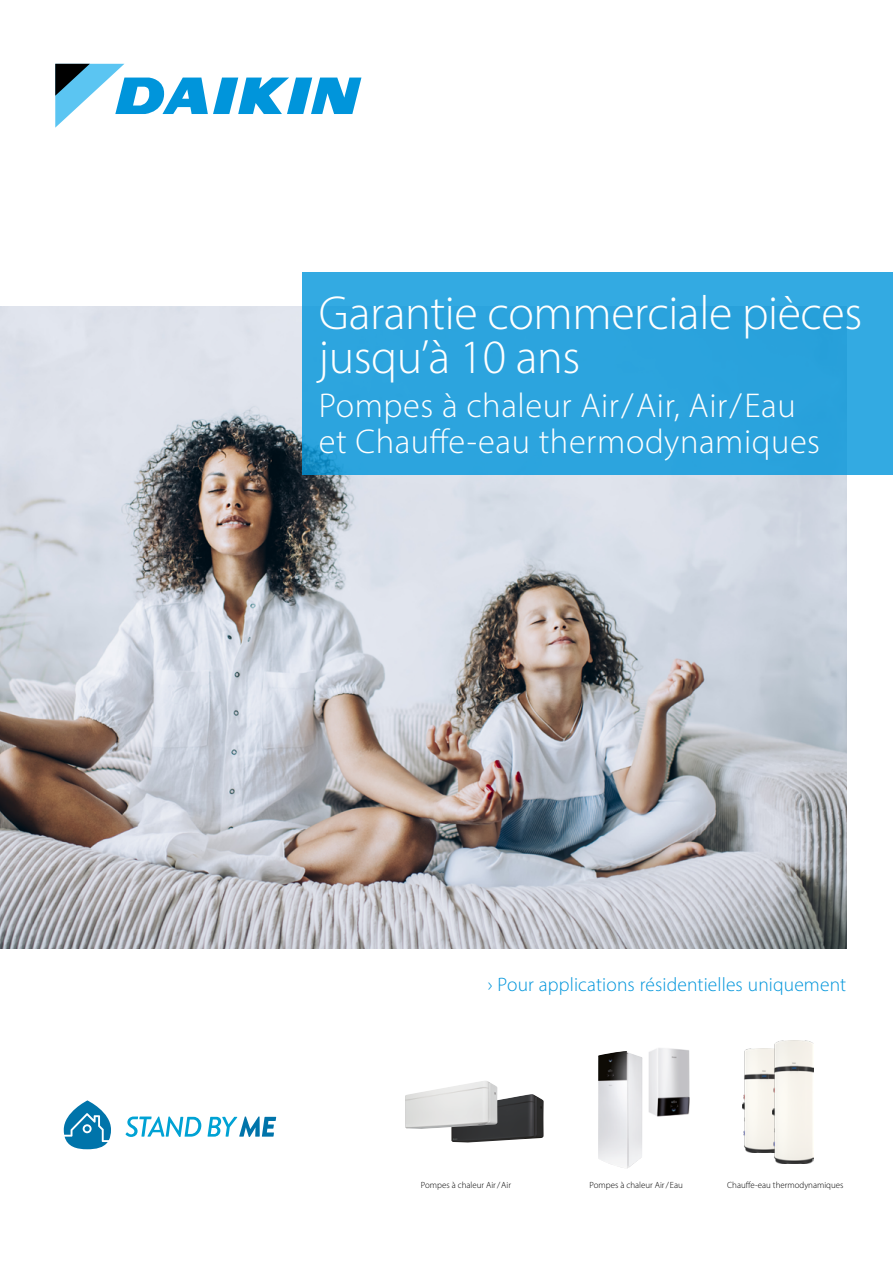
<style>
.page{position:relative;width:893px;height:1263px;background:#fff}
.page>*{position:absolute;margin:0;border:0;box-sizing:border-box;transform-origin:0 0}
.t1{font:300 48px/43.5px "Myriad Pro";letter-spacing:-.01em;color:#fff}
.t2{font:300 34.5px/36px "Myriad Pro";letter-spacing:.015em;color:#fff}
.t3{font:300 19.5px "Myriad Pro";letter-spacing:.005em;color:#0095db}
.t4{font:300 9px "Myriad Pro";color:#000}
</style>
<div class="page">
<img style="left:0;top:307px;width:846px;height:642px">
<svg style="left:55px;top:64px;width:306px;height:64px"></svg>
<div style="left:302px;top:272px;width:591px;height:203px;background:#2ca4de"></div>
<img style="left:648px;top:1048px;width:42px;height:69px">
<img style="left:598px;top:1051px;width:45px;height:118px">
<img style="left:451px;top:1094px;width:93px;height:48px">
<img style="left:405px;top:1081px;width:92px;height:48px">
<svg style="left:125px;top:1116px;width:76px;height:21px"></svg>
<svg style="left:208px;top:1116px;width:68px;height:21px"></svg>
<svg style="left:64px;top:1100px;width:47px;height:49px"></svg>
<img style="left:742px;top:1048px;width:31px;height:104px">
<img style="left:773px;top:1041px;width:40px;height:122px">
<h1 class="t1" style="left:319px;top:291px;width:545px">Garantie commerciale pièces jusqu’à 10 ans</h1>
<h2 class="t2" style="left:319px;top:388px;width:503px">Pompes à chaleur Air/Air, Air/Eau et Chauffe-eau thermodynamiques</h2>
<h3 class="t3" style="left:488px;top:973px;width:360px">› Pour applications résidentielles uniquement</h3>
<p class="t4" style="left:421px;top:1179px;width:92px">Pompes à chaleur Air/Air</p>
<p class="t4" style="left:590px;top:1179px;width:95px">Pompes à chaleur Air/ Eau</p>
<p class="t4" style="left:727px;top:1179px;width:118px">Chauffe-eau thermodynamiques</p>
</div>
